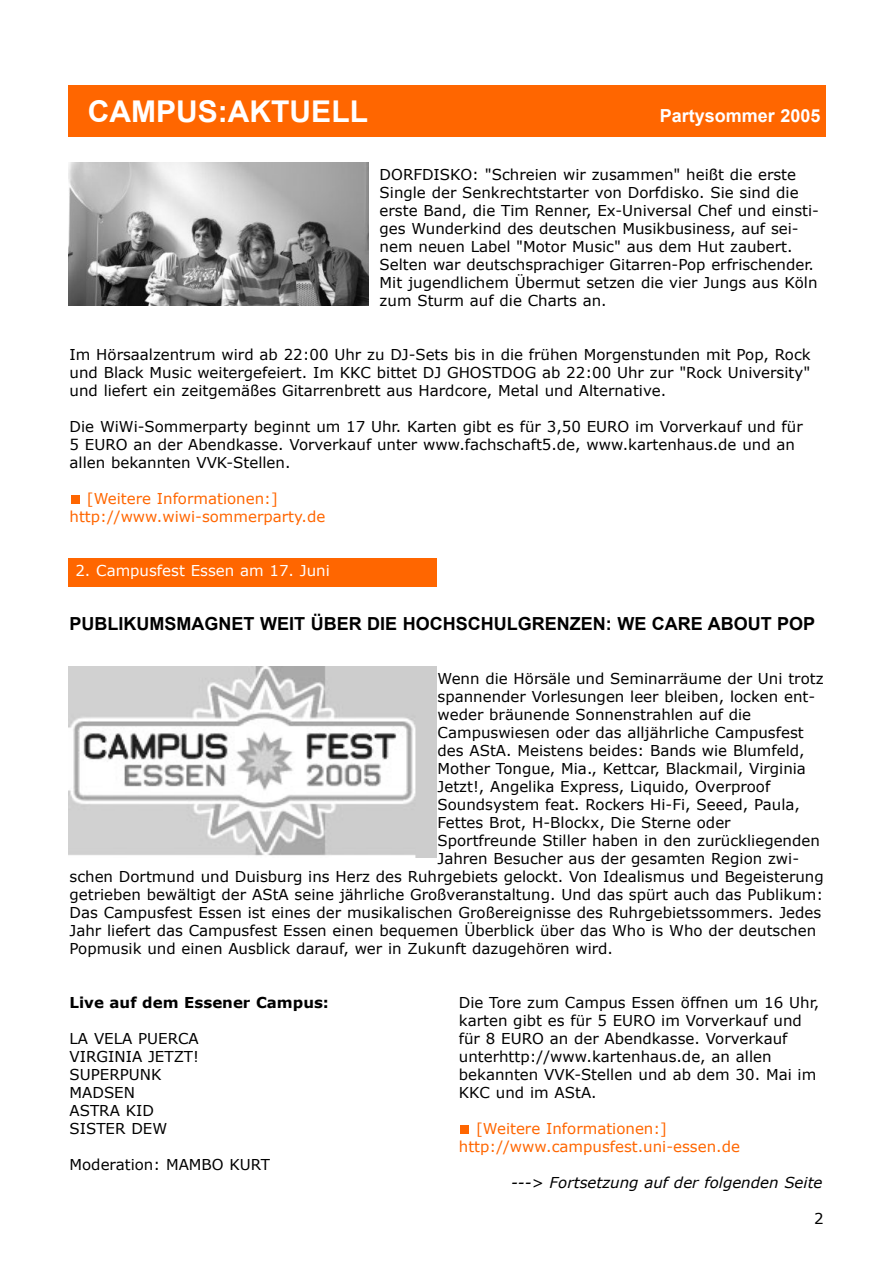
<style>
.page{position:relative;width:893px;height:1263px;background:#fff}
.page>*{position:absolute;margin:0;border:0;box-sizing:border-box;transform-origin:0 0}
.t1{font:700 30px "Arial";color:#fff}
.t2{font:700 18px "Arial";color:#000}
.t3{font:700 18px "Arial";color:#fff}
.t4{font:15px/18px "Verdana";color:#000}
.t5{font:15px/18px "Verdana";color:#f60}
.t6{font:italic 15px "Verdana";color:#000}
.t7{font:15px "Verdana";color:#fff}
.t8{font:700 15px "Verdana";color:#000}
</style>
<div class="page">
<div style="left:68px;top:85px;width:757px;height:51px;background:#f60"></div>
<div style="left:68px;top:558px;width:368px;height:28px;background:#f60"></div>
<img style="left:68px;top:162px;width:300px;height:144px">
<div style="left:71px;top:495px;width:9px;height:9px;background:#f60"></div>
<div style="left:460px;top:1125px;width:9px;height:9px;background:#f60"></div>
<img style="left:68px;top:666px;width:368px;height:192px">
<h1 class="t1" style="left:88px;top:95px;width:281px">CAMPUS:AKTUELL</h1>
<p class="t3" style="left:659px;top:106px;width:162px">Partysommer 2005</p>
<p class="t4" style="left:379px;top:165px;width:441px">DORFDISKO: "Schreien wir zusammen" heißt die erste Single der Senkrechtstarter von Dorfdisko. Sie sind die erste Band, die Tim Renner, Ex-Universal Chef und einsti&shy;ges Wunderkind des deutschen Musikbusiness, auf sei&shy;nem neuen Label "Motor Music" aus dem Hut zaubert.<br>Selten war deutschsprachiger Gitarren-Pop erfrischender.<br>Mit jugendlichem Übermut setzen die vier Jungs aus Köln zum Sturm auf die Charts an.</p>
<p class="t4" style="left:70px;top:345px;width:742px;text-align:justify">Im Hörsaalzentrum wird ab 22:00 Uhr zu DJ-Sets bis in die frühen Morgenstunden mit Pop, Rock und Black Music weitergefeiert. Im KKC bittet DJ GHOSTDOG ab 22:00 Uhr zur "Rock University" und liefert ein zeitgemäßes Gitarrenbrett aus Hardcore, Metal und Alternative.</p>
<p class="t4" style="left:70px;top:417px;width:734px">Die WiWi-Sommerparty beginnt um 17 Uhr. Karten gibt es für 3,50 EURO im Vorverkauf und für<br>5 EURO an der Abendkasse. Vorverkauf unter www.fachschaft5.de, www.kartenhaus.de und an allen bekannten VVK-Stellen.</p>
<p class="t5" style="left:70px;top:489px;width:257px;text-indent:17px">[Weitere Informationen:] http://www.wiwi-sommerparty.de</p>
<p class="t7" style="left:75px;top:561px;width:256px">2. Campusfest Essen am 17. Juni</p>
<p class="t2" style="left:70px;top:614px;width:747px">PUBLIKUMSMAGNET WEIT ÜBER DIE HOCHSCHULGRENZEN: WE CARE ABOUT POP</p>
<p class="t4" style="left:437px;top:669px;width:387px">Wenn die Hörsäle und Seminarräume der Uni trotz</p>
<p class="t4" style="left:437px;top:687px;width:379px">spannender Vorlesungen leer bleiben, locken ent-</p>
<p class="t4" style="left:437px;top:705px;width:315px">weder bräunende Sonnenstrahlen auf die</p>
<p class="t4" style="left:437px;top:723px;width:367px">Campuswiesen oder das alljährliche Campusfest</p>
<p class="t4" style="left:437px;top:741px;width:368px">des AStA. Meistens beides: Bands wie Blumfeld,</p>
<p class="t4" style="left:437px;top:759px;width:370px">Mother Tongue, Mia., Kettcar, Blackmail, Virginia</p>
<p class="t4" style="left:437px;top:777px;width:334px">Jetzt!, Angelika Express, Liquido, Overproof</p>
<p class="t4" style="left:437px;top:795px;width:364px">Soundsystem feat. Rockers Hi-Fi, Seeed, Paula,</p>
<p class="t4" style="left:437px;top:813px;width:294px">Fettes Brot, H-Blockx, Die Sterne oder</p>
<p class="t4" style="left:437px;top:831px;width:384px">Sportfreunde Stiller haben in den zurückliegenden</p>
<p class="t4" style="left:437px;top:849px;width:363px">Jahren Besucher aus der gesamten Region zwi-</p>
<p class="t4" style="left:70px;top:867px;width:755px">schen Dortmund und Duisburg ins Herz des Ruhrgebiets gelockt. Von Idealismus und Begeisterung</p>
<p class="t4" style="left:70px;top:885px;width:755px">getrieben bewältigt der AStA seine jährliche Großveranstaltung. Und das spürt auch das Publikum:</p>
<p class="t4" style="left:70px;top:903px;width:753px">Das Campusfest Essen ist eines der musikalischen Großereignisse des Ruhrgebietssommers. Jedes</p>
<p class="t4" style="left:70px;top:921px;width:748px">Jahr liefert das Campusfest Essen einen bequemen Überblick über das Who is Who der deutschen</p>
<p class="t4" style="left:70px;top:939px;width:545px">Popmusik und einen Ausblick darauf, wer in Zukunft dazugehören wird.</p>
<p class="t8" style="left:70px;top:993px;width:261px">Live auf dem Essener Campus:</p>
<p class="t4" style="left:70px;top:1029px;width:131px">LA VELA PUERCA<br>VIRGINIA JETZT!<br>SUPERPUNK<br>MADSEN<br>ASTRA KID<br>SISTER DEW</p>
<p class="t4" style="left:70px;top:1155px;width:202px">Moderation: MAMBO KURT</p>
<p class="t4" style="left:459px;top:993px;width:362px">Die Tore zum Campus Essen öffnen um 16 Uhr, karten gibt es für 5 EURO im Vorverkauf und für 8 EURO an der Abendkasse. Vorverkauf unterhttp://www.kartenhaus.de, an allen bekannten VVK-Stellen und ab dem 30. Mai im KKC und im AStA.</p>
<p class="t5" style="left:459px;top:1119px;width:282px;text-indent:17px">[Weitere Informationen:] http://www.campusfest.uni-essen.de</p>
<p class="t6" style="left:511px;top:1173px;width:313px">---&gt; Fortsetzung auf der folgenden Seite</p>
<p class="t4" style="left:814px;top:1210px;width:11px">2</p>
</div>
